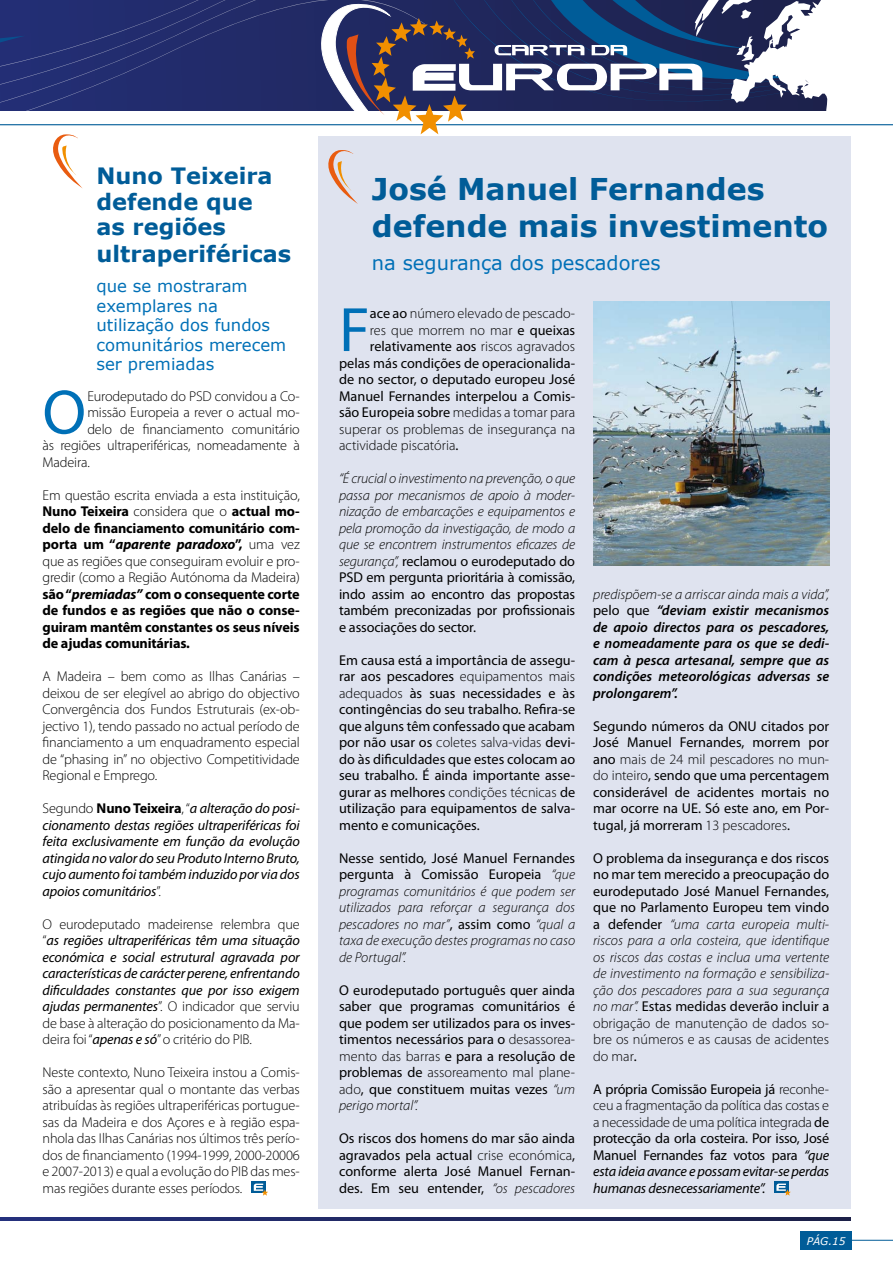
<style>
.page{position:relative;width:893px;height:1263px;background:#fff}
.page>*{position:absolute;margin:0;border:0;box-sizing:border-box;transform-origin:0 0}
.t1{font:63.15px "Myriad Pro";color:#0070b7}
.t2{font:700 30px/37.5px "Verdana";color:#005c98}
.t3{font:700 22.5px/26px "Verdana";color:#005c98}
.t4{font:19.5px "Verdana";color:#0070b7}
.t5{font:16.5px/19.5px "Verdana";color:#0070b7}
.t6{font:14.25px/16.5px "Myriad Pro";color:#000;text-align:justify}
.t7{font:italic 300 14.25px/16.5px "Myriad Pro";color:#000;text-align:justify}
.t8{font:300 14.25px/16.5px "Myriad Pro";letter-spacing:-.01em;color:#000;text-align:justify}
.t9{font:italic 14.25px/16.5px "Myriad Pro";letter-spacing:-.01em;color:#000;text-align:justify}
.t10{font:700 14.25px/16.5px "Myriad Pro";letter-spacing:-.01em;color:#000;text-align:justify}
.t11{font:italic 600 14.25px/16.5px "Myriad Pro";color:#000;text-align:justify}
.t12{font:italic 10.5px "Verdana";color:#fff}
.s1{font-weight:300}
.s2{font-style:italic}
.s3{font-weight:300;font-style:normal}
.s4{font-weight:700;font-style:normal}
.s5{font-weight:400}
.s6{font-weight:400;font-style:normal}
.s7{font-weight:300;font-style:italic}
.s8{font-style:normal}
</style>
<div class="page">
<svg style="left:0;top:1218px;width:850px;height:2px"></svg>
<svg style="left:0;top:0;width:312px;height:126px;fill:#222c6e"></svg>
<div style="left:0;top:0;width:26px;height:108px;background:#232e75"></div>
<div style="left:800px;top:1231px;width:52px;height:18px;background:#005c98"></div>
<hr style="left:852px;top:1240px;width:41px;height:1px;background:#005c98">
<hr style="left:0;top:124px;width:893px;height:1px;background:#005c98">
<div style="left:318px;top:136px;width:532px;height:1073px;background:#dfe3ef"></div>
<div style="left:774px;top:1181px;width:14px;height:12px;background:#005c98"></div>
<svg style="left:776px;top:1183px;width:15px;height:13px"></svg>
<svg style="left:312px;top:0;width:581px;height:204px"></svg>
<svg style="left:53px;top:134px;width:30px;height:55px"></svg>
<img style="left:593px;top:302px;width:236px;height:264px">
<svg style="left:251px;top:1181px;width:15px;height:12px"></svg>
<svg style="left:254px;top:1183px;width:14px;height:13px"></svg>
<h3 class="t3" style="left:97px;top:162px;width:196px">Nuno Teixeira defende que<br>as regiões ultraperiféricas</h3>
<p class="t5" style="left:97px;top:276px;width:191px">que se mostraram exemplares na utilização dos fundos comunitários merecem ser premiadas</p>
<h1 class="t1" style="left:43px;top:373px;width:45px">O</h1>
<p class="t8" style="left:87px;top:387px;width:214px">Eurodeputado do PSD convidou a Co-</p>
<p class="t8" style="left:87px;top:404px;width:214px">missão Europeia a rever o actual mo-</p>
<p class="t8" style="left:87px;top:420px;width:214px">delo de financiamento comunitário</p>
<p class="t8" style="left:43px;top:437px;width:259px">às regiões ultraperiféricas, nomeadamente à</p>
<p class="t8" style="left:43px;top:453px;width:49px">Madeira.</p>
<p class="t10" style="left:43px;top:486px;width:259px"><span class="s1">Em questão escrita enviada a esta instituição, </span>Nuno Teixeira <span class="s1">considera que o</span> actual mo&shy;delo de financiamento comunitário com&shy;porta um “<span class="s2">aparente paradoxo</span>”, <span class="s1">uma vez que as regiões que conseguiram evoluir e pro&shy;gredir (como a Região Autónoma da Madeira) </span>são “<span class="s2">premiadas”</span> com o consequente corte de fundos e as regiões que não o conse&shy;guiram mantêm constantes os seus níveis de ajudas comunitárias.</p>
<p class="t8" style="left:43px;top:668px;width:259px">A Madeira – bem como as Ilhas Canárias – deixou de ser elegível ao abrigo do objectivo Convergência dos Fundos Estruturais (ex-ob&shy;jectivo 1), tendo passado no actual período de financiamento a um enquadramento especial de “phasing in” no objectivo Competitividade Regional e Emprego.</p>
<p class="t9" style="left:43px;top:800px;width:259px"><span class="s3">Segundo</span> <span class="s4">Nuno Teixeira</span><span class="s3">, “</span>a alteração do posi&shy;cionamento destas regiões ultraperiféricas foi feita exclusivamente em função da evolução atingida no valor do seu Produto Interno Bruto, cujo aumento foi também induzido por via dos apoios comunitários<span class="s3">”.</span></p>
<p class="t9" style="left:43px;top:915px;width:259px"><span class="s3">O eurodeputado madeirense relembra que “</span>as regiões ultraperiféricas têm uma situação económica e social estrutural agravada por características de carácter perene, enfrentando dificuldades constantes que por isso exigem ajudas permanentes<span class="s3">”. O indicador que serviu de base à alteração do posicionamento da Ma&shy;deira foi “</span>apenas e só<span class="s3">” o critério do PIB.</span></p>
<p class="t8" style="left:43px;top:1064px;width:259px">Neste contexto, Nuno Teixeira instou a Comis&shy;são a apresentar qual o montante das verbas atribuídas às regiões ultraperiféricas portugue&shy;sas da Madeira e dos Açores e à região espa&shy;nhola das Ilhas Canárias nos últimos três perío&shy;dos de financiamento (1994-1999, 2000-20006 e 2007-2013) e qual a evolução do PIB das mes&shy;mas regiões durante esses períodos.</p>
<h2 class="t2" style="left:372px;top:169px;width:458px">José Manuel Fernandes defende mais investimento</h2>
<h3 class="t4" style="left:372px;top:251px;width:290px">na segurança dos pescadores</h3>
<h1 class="t1" style="left:339px;top:291px;width:32px">F</h1>
<p class="t8" style="left:370px;top:305px;width:207px"><span class="s5">ace ao</span> número elevado de pescado-</p>
<p class="t8" style="left:370px;top:321px;width:207px">res que morrem no mar <span class="s5">e queixas</span></p>
<p class="t6" style="left:370px;top:338px;width:207px">relativamente aos <span class="s1">riscos agravados</span></p>
<p class="t6" style="left:339px;top:354px;width:238px">pelas más condições de operacionalida-</p>
<p class="t6" style="left:339px;top:371px;width:238px">de no sector, o deputado europeu José</p>
<p class="t6" style="left:339px;top:387px;width:238px">Manuel Fernandes interpelou a Comis-</p>
<p class="t8" style="left:339px;top:404px;width:238px"><span class="s5">são Europeia sobre</span> medidas a tomar para</p>
<p class="t8" style="left:339px;top:420px;width:238px">superar os problemas de insegurança na</p>
<p class="t8" style="left:339px;top:437px;width:121px">actividade piscatória<span class="s5">.</span></p>
<p class="t7" style="left:339px;top:470px;width:238px">“É crucial o investimento na prevenção, o que passa por mecanismos de apoio à moder&shy;nização de embarcações e equipamentos e pela promoção da investigação, de modo a que se encontrem instrumentos eficazes de segurança”, <span class="s6">reclamou o eurodeputado do PSD em pergunta prioritária à comissão, indo assim ao encontro das propostas também preconizadas por profissionais e associações do sector.</span></p>
<p class="t6" style="left:339px;top:651px;width:238px">Em causa está a importância de assegu&shy;rar aos pescadores <span class="s1">equipamentos mais adequados</span> às suas necessidades e às contingências do seu trabalho. Refira-se que alguns têm confessado que acabam por não usar os <span class="s1">coletes salva-vidas</span> devi&shy;do às dificuldades que estes colocam ao seu trabalho. É ainda importante asse&shy;gurar as melhores <span class="s1">condições técnicas</span> de utilização para equipamentos de salva&shy;mento e comunicações.</p>
<p class="t7" style="left:339px;top:850px;width:238px"><span class="s6">Nesse sentido, José Manuel Fernandes pergunta à Comissão Europeia</span> “que programas comunitários é que podem ser utilizados para reforçar a segurança dos pescadores no mar”<span class="s6">, assim como</span> “qual a taxa de execução destes programas no caso de Portugal”.</p>
<p class="t6" style="left:339px;top:981px;width:238px">O eurodeputado português quer ainda saber que programas comunitários é que podem ser utilizados para os inves&shy;timentos necessários para o <span class="s1">desassorea&shy;mento das barras</span> e para a resolução de problemas de <span class="s1">assoreamento mal plane&shy;ado</span>, que constituem muitas vezes <span class="s7">“um perigo mortal”.</span></p>
<p class="t6" style="left:339px;top:1130px;width:238px">Os riscos dos homens do mar são ainda agravados pela actual <span class="s1">crise económica</span>, conforme alerta José Manuel Fernan&shy;des. Em seu entender, <span class="s7">“os pescadores</span></p>
<p class="t11" style="left:593px;top:585px;width:238px"><span class="s1">predispõem-se a arriscar ainda mais a vida”, </span><span class="s6">pelo que</span> “deviam existir mecanismos de apoio directos para os pescadores, e nomeadamente para os que se dedi&shy;cam à pesca artesanal, sempre que as condições meteorológicas adversas se prolongarem”.</p>
<p class="t6" style="left:593px;top:717px;width:238px">Segundo números da ONU citados por José Manuel Fernandes, morrem por ano <span class="s1">mais de 24 mil pescadores no mun&shy;do inteiro</span>, sendo que uma percentagem considerável de acidentes mortais no mar ocorre na UE. Só este ano, em Por&shy;tugal, já morreram <span class="s1">13 pescadores</span>.</p>
<p class="t7" style="left:593px;top:850px;width:238px"><span class="s6">O problema da insegurança e dos riscos no mar tem merecido a preocupação do eurodeputado José Manuel Fernandes, que no Parlamento Europeu tem vindo a defender</span> “uma carta europeia multi&shy;riscos para a orla costeira, que identifique os riscos das costas e inclua uma vertente de investimento na formação e sensibiliza&shy;ção dos pescadores para a sua segurança no mar”. <span class="s6">Estas medidas deverão incluir a </span><span class="s8">obrigação de manutenção de dados so&shy;bre os números e as causas de acidentes do mar</span><span class="s6">.</span></p>
<p class="t6" style="left:593px;top:1080px;width:238px">A própria Comissão Europeia já <span class="s1">reconhe&shy;ceu a fragmentação da política das costas e a necessidade de uma política integrada</span> de protecção da orla costeira. Por isso, José Manuel Fernandes faz votos para <span class="s2">“que esta ideia avance e possam evitar-se perdas humanas desnecessariamente”.</span></p>
<p class="t12" style="left:807px;top:1234px;width:40px">PÁG.15</p>
</div>
